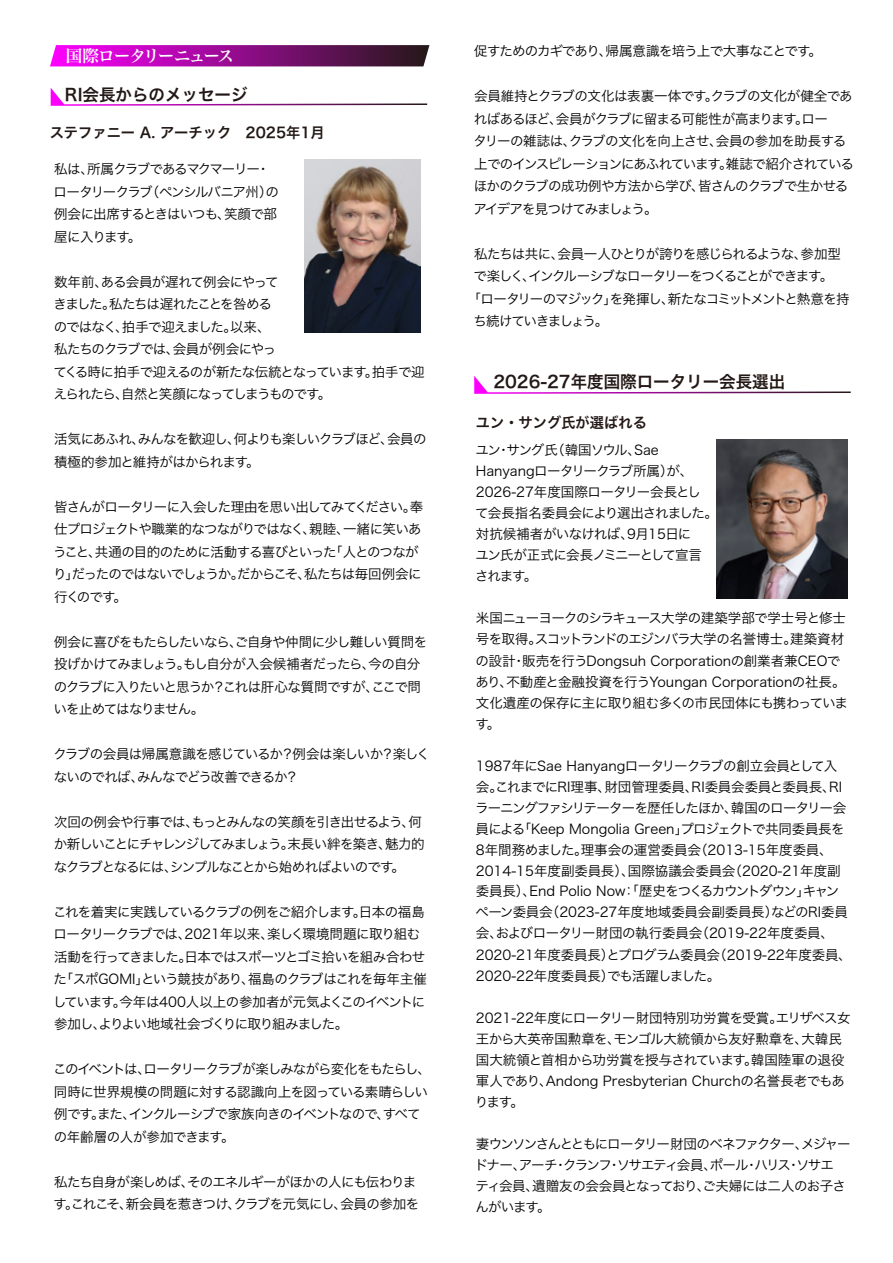
<style>
.page{position:relative;width:893px;height:1263px;background:#fff}
.page>*{position:absolute;margin:0;border:0;box-sizing:border-box;transform-origin:0 0}
.t1{font:16.8px "Hira Kaku Pro W6";color:#221815}
.t2{font:16.5px "Hira Min Pro W6";letter-spacing:-.075em;color:#fff}
.t3{font:14.55px "Hira Kaku Pro W6";color:#221815}
.t4{font:13.5px/22.5px "Hira Kaku Pro N W3";letter-spacing:-.055em;color:#000}
.t5{font:13.5px/21px "Hira Kaku Pro N W3";letter-spacing:-.02em;color:#000}
.t6{font:13.5px/21px "Hira Kaku Pro N W3";letter-spacing:-.03em;color:#000}
.t7{font:13.5px/22.5px "Hira Kaku Pro N W3";letter-spacing:-.08em;color:#000}
.t8{font:13.5px/21px "Hira Kaku Pro N W3";color:#000}
.t9{font:13.5px/21px "Hira Kaku Pro N W3";letter-spacing:-.09em;color:#000}
.t10{font:13.5px "Hira Kaku Pro N W3";letter-spacing:-.075em;color:#000}
.t11{font:13.5px "Hira Kaku Pro N W3";letter-spacing:-.095em;color:#000}
.t12{font:13.5px "Hira Kaku Pro N W3";letter-spacing:-.1em;color:#000}
</style>
<div class="page">
<svg style="left:50px;top:45px;width:379px;height:21px;background:#93108d"></svg>
<svg style="left:51px;top:88px;width:376px;height:18px"></svg>
<svg style="left:474px;top:376px;width:377px;height:18px"></svg>
<img style="left:305px;top:159px;width:115px;height:174px">
<img style="left:716px;top:439px;width:131px;height:160px">
<p class="t2" style="left:66px;top:41px;width:170px">国際ロータリーニュース</p>
<p class="t4" style="left:474px;top:39px;width:349px">促すためのカギであり、帰属意識を培う上で大事なことです。</p>
<p class="t4" style="left:473px;top:84px;width:382px">会員維持とクラブの文化は表裏一体です。クラブの文化が健全であればあるほど、会員がクラブに留まる可能性が高まります。ロー<br>タリーの雑誌は、クラブの文化を向上させ、会員の参加を助長する上でのインスピレーションにあふれています。雑誌で紹介されているほかのクラブの成功例や方法から学び、皆さんのクラブで生かせるアイデアを見つけてみましょう。</p>
<p class="t10" style="left:474px;top:242px;width:368px">私たちは共に、会員一人ひとりが誇りを感じられるような、参加型</p>
<p class="t11" style="left:474px;top:264px;width:361px">で楽しく、インクルーシブなロータリーをつくることができます。</p>
<p class="t9" style="left:467px;top:287px;width:384px">「ロータリーのマジック」を発揮し、新たなコミットメントと熱意を持</p>
<p class="t12" style="left:473px;top:309px;width:136px">ち続けていきましょう。</p>
<p class="t1" style="left:65px;top:79px;width:184px">RI会長からのメッセージ</p>
<p class="t3" style="left:50px;top:119px;width:277px">ステファニー A. アーチック　2025年1月</p>
<p class="t7" style="left:54px;top:157px;width:227px">私は、所属クラブであるマクマーリー・ロータリークラブ（ペンシルバニア州）の例会に出席するときはいつも、笑顔で部屋に入ります。</p>
<p class="t4" style="left:53px;top:269px;width:373px">数年前、ある会員が遅れて例会にやって<br>きました。私たちは遅れたことを咎める<br>のではなく、拍手で迎えました。以来、<br>私たちのクラブでは、会員が例会にやっ<br>てくる時に拍手で迎えるのが新たな伝統となっています。拍手で迎えられたら、自然と笑顔になってしまうものです。</p>
<p class="t4" style="left:54px;top:427px;width:374px">活気にあふれ、みんなを歓迎し、何よりも楽しいクラブほど、会員の積極的参加と維持がはかられます。</p>
<p class="t4" style="left:53px;top:494px;width:372px">皆さんがロータリーに入会した理由を思い出してみてください。奉仕プロジェクトや職業的なつながりではなく、親睦、一緒に笑いあうこと、共通の目的のために活動する喜びといった「人とのつながり」だったのではないでしょうか。だからこそ、私たちは毎回例会に行くのです。</p>
<p class="t4" style="left:54px;top:629px;width:375px">例会に喜びをもたらしたいなら、ご自身や仲間に少し難しい質問を投げかけてみましょう。もし自分が入会候補者だったら、今の自分のクラブに入りたいと思うか？これは肝心な質問ですが、ここで問いを止めてはなりません。</p>
<p class="t4" style="left:53px;top:742px;width:378px">クラブの会員は帰属意識を感じているか？例会は楽しいか？楽しくないのでれば、みんなでどう改善できるか？</p>
<p class="t7" style="left:54px;top:809px;width:372px">次回の例会や行事では、もっとみんなの笑顔を引き出せるよう、何か新しいことにチャレンジしてみましょう。末長い絆を築き、魅力的なクラブとなるには、シンプルなことから始めればよいのです。</p>
<p class="t4" style="left:53px;top:899px;width:375px">これを着実に実践しているクラブの例をご紹介します。日本の福島ロータリークラブでは、2021年以来、楽しく環境問題に取り組む活動を行ってきました。日本ではスポーツとゴミ拾いを組み合わせた「スポGOMI」という競技があり、福島のクラブはこれを毎年主催しています。今年は400人以上の参加者が元気よくこのイベントに参加し、よりよい地域社会づくりに取り組みました。</p>
<p class="t4" style="left:53px;top:1057px;width:379px">このイベントは、ロータリークラブが楽しみながら変化をもたらし、同時に世界規模の問題に対する認識向上を図っている素晴らしい例です。また、インクルーシブで家族向きのイベントなので、すべての年齢層の人が参加できます。</p>
<p class="t4" style="left:54px;top:1169px;width:367px">私たち自身が楽しめば、そのエネルギーがほかの人にも伝わります。これこそ、新会員を惹きつけ、クラブを元気にし、会員の参加を</p>
<p class="t1" style="left:493px;top:367px;width:293px">2026-27年度国際ロータリー会長選出</p>
<p class="t3" style="left:476px;top:409px;width:172px">ユン・サング氏が選ばれる</p>
<p class="t4" style="left:475px;top:439px;width:244px;line-height:21px">ユン・サング氏（韓国ソウル、Sae<br>Hanyangロータリークラブ所属）が、<br>2026-27年度国際ロータリー会長とし<br>て会長指名委員会により選出されました。対抗候補者がいなければ、9月15日に<br>ユン氏が正式に会長ノミニーとして宣言されます。</p>
<p class="t6" style="left:475px;top:607px;width:374px">米国ニューヨークのシラキュース大学の建築学部で学士号と修士号を取得。スコットランドのエジンバラ大学の名誉博士。建築資材の設計・販売を行うDongsuh Corporationの創業者兼CEOであり、不動産と金融投資を行うYoungan Corporationの社長。文化遺産の保存に主に取り組む多くの市民団体にも携わっています。</p>
<p class="t5" style="left:475px;top:754px;width:378px">1987年にSae Hanyangロータリークラブの創立会員として入会。これまでにRI理事、財団管理委員、RI委員会委員と委員長、RIラーニングファシリテーターを歴任したほか、韓国のロータリー会員による「Keep Mongolia Green」プロジェクトで共同委員長を8年間務めました。理事会の運営委員会（2013-15年度委員、2014-15年度副委員長）、国際協議会委員会（2020-21年度副委員長）、End Polio Now：「歴史をつくるカウントダウン」キャンペーン委員会（2023-27年度地域委員会副委員長）などのRI委員会、およびロータリー財団の執行委員会（2019-22年度委員、2020-21年度委員長）とプログラム委員会（2019-22年度委員、2020-22年度委員長）でも活躍しました。</p>
<p class="t8" style="left:475px;top:1006px;width:377px">2021-22年度にロータリー財団特別功労賞を受賞。エリザベス女王から大英帝国勲章を、モンゴル大統領から友好勲章を、大韓民国大統領と首相から功労賞を授与されています。韓国陸軍の退役軍人であり、Andong Presbyterian Churchの名誉長老でもあります。</p>
<p class="t9" style="left:474px;top:1132px;width:378px">妻ウンソンさんとともにロータリー財団のベネファクター、メジャードナー、アーチ・クランフ・ソサエティ会員、ポール・ハリス・ソサエティ会員、遺贈友の会会員となっており、ご夫婦には二人のお子さんがいます。</p>
</div>
